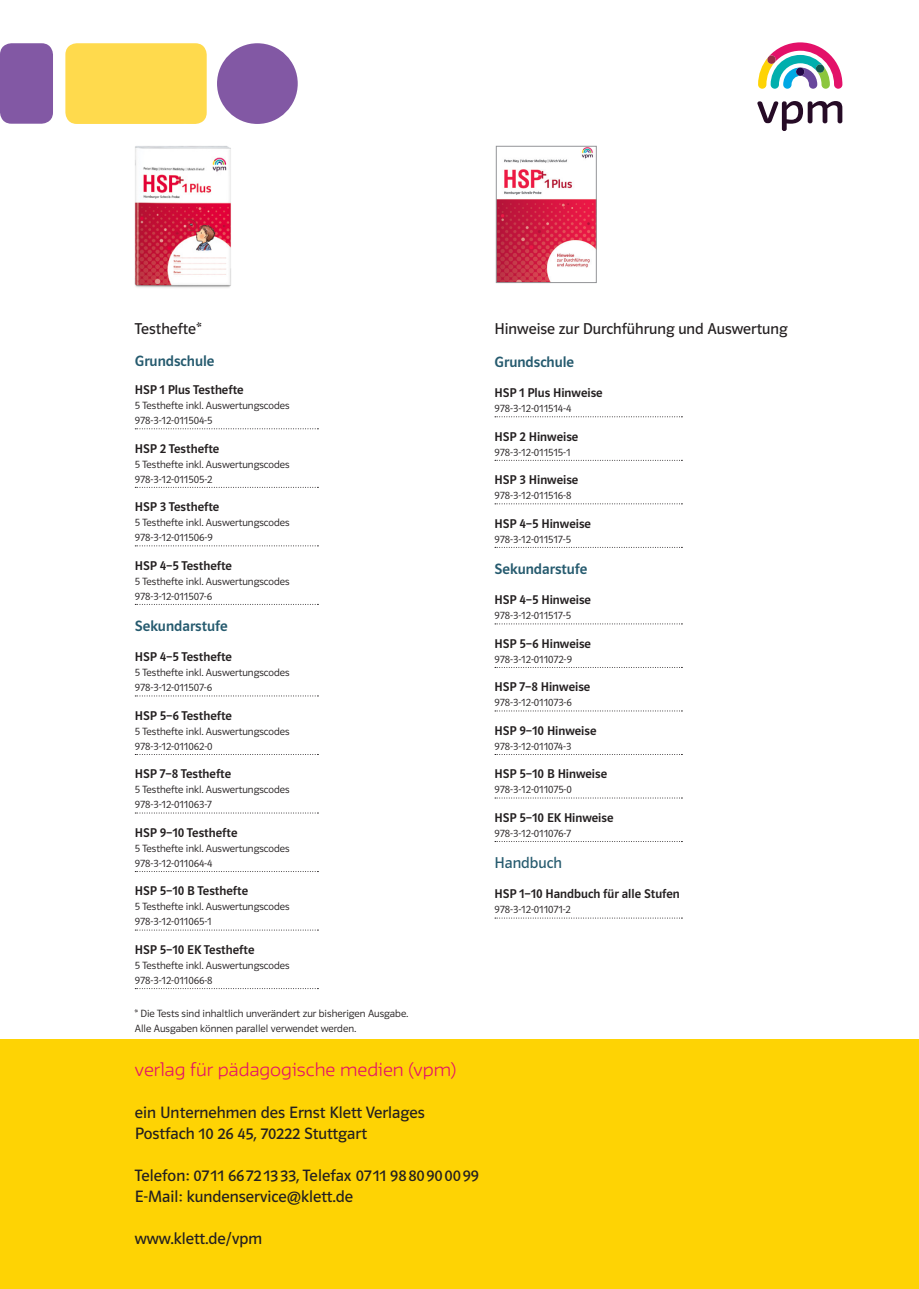
<style>
.page{position:relative;width:919px;height:1289px;background:#fff}
.page>*{position:absolute;margin:0;border:0;box-sizing:border-box;transform-origin:0 0}
.t1{font:16.5px/21px "Polo ST11 K Buch";color:#231f20}
.t2{font:300 16.5px "Irma Text Round Std";color:#e31169}
.t3{font:15.75px "Polo CEF";color:#231f20}
.t4{font:15.75px "Polo CEF";color:#255a6e}
.t5{font:500 15px "Polo CEF";color:#255a6e}
.t6{font:500 12.75px "Polo CEF";color:#231f20}
.t7{font:300 10.5px/15px "Polo CEF";color:#231f20}
</style>
<div class="page">
<div style="left:65px;top:43px;width:142px;height:81px;background:#ffda4d;border-radius:11px"></div>
<div style="left:217px;top:43px;width:81px;height:81px;background:#8258a4;border-radius:50%"></div>
<div style="left:0;top:43px;width:53px;height:81px;background:#8258a4;border-radius:11px"></div>
<svg style="left:758px;top:42px;width:84px;height:47px"></svg>
<div style="left:796px;top:67px;width:8px;height:9px;background:#220748;border-radius:50%"></div>
<svg style="left:757px;top:101px;width:85px;height:30px"></svg>
<svg style="left:135px;top:428px;width:183px;height:1px"></svg>
<svg style="left:135px;top:487px;width:183px;height:1px"></svg>
<svg style="left:135px;top:545px;width:183px;height:1px"></svg>
<svg style="left:135px;top:604px;width:183px;height:1px"></svg>
<svg style="left:135px;top:695px;width:183px;height:1px"></svg>
<svg style="left:135px;top:754px;width:183px;height:1px"></svg>
<svg style="left:135px;top:812px;width:183px;height:1px"></svg>
<svg style="left:135px;top:871px;width:183px;height:1px"></svg>
<svg style="left:135px;top:929px;width:183px;height:1px"></svg>
<svg style="left:135px;top:988px;width:183px;height:1px"></svg>
<img style="left:134px;top:146px;width:97px;height:142px">
<svg style="left:495px;top:416px;width:187px;height:1px"></svg>
<svg style="left:495px;top:460px;width:187px;height:1px"></svg>
<svg style="left:495px;top:503px;width:187px;height:1px"></svg>
<svg style="left:495px;top:547px;width:187px;height:1px"></svg>
<svg style="left:495px;top:623px;width:187px;height:1px"></svg>
<svg style="left:495px;top:667px;width:187px;height:1px"></svg>
<svg style="left:495px;top:710px;width:187px;height:1px"></svg>
<svg style="left:495px;top:754px;width:187px;height:1px"></svg>
<svg style="left:495px;top:797px;width:187px;height:1px"></svg>
<svg style="left:495px;top:841px;width:187px;height:1px"></svg>
<svg style="left:495px;top:917px;width:187px;height:1px"></svg>
<img style="left:498px;top:148px;width:96px;height:133px">
<div style="left:496px;top:146px;width:100px;height:137px;border:1px solid #939598"></div>
<div style="left:0;top:1039px;width:918px;height:249px;background:#fed304"></div>
<h2 class="t3" style="left:135px;top:319px;width:68px">Testhefte*</h2>
<h3 class="t5" style="left:135px;top:352px;width:81px">Grundschule</h3>
<p class="t6" style="left:135px;top:382px;width:110px">HSP 1 Plus Testhefte</p>
<p class="t7" style="left:135px;top:398px;width:156px">5 Testhefte inkl. Auswertungscodes<br>978-3-12-011504-5</p>
<p class="t6" style="left:135px;top:441px;width:86px">HSP 2 Testhefte</p>
<p class="t7" style="left:135px;top:457px;width:156px">5 Testhefte inkl. Auswertungscodes<br>978-3-12-011505-2</p>
<p class="t6" style="left:135px;top:499px;width:86px">HSP 3 Testhefte</p>
<p class="t7" style="left:135px;top:515px;width:156px">5 Testhefte inkl. Auswertungscodes<br>978-3-12-011506-9</p>
<p class="t6" style="left:135px;top:558px;width:99px">HSP 4–5 Testhefte</p>
<p class="t7" style="left:135px;top:574px;width:156px">5 Testhefte inkl. Auswertungscodes<br>978-3-12-011507-6</p>
<h3 class="t5" style="left:135px;top:617px;width:94px">Sekundarstufe</h3>
<p class="t6" style="left:135px;top:649px;width:99px">HSP 4–5 Testhefte</p>
<p class="t7" style="left:135px;top:665px;width:156px">5 Testhefte inkl. Auswertungscodes<br>978-3-12-011507-6</p>
<p class="t6" style="left:135px;top:708px;width:99px">HSP 5–6 Testhefte</p>
<p class="t7" style="left:135px;top:724px;width:156px">5 Testhefte inkl. Auswertungscodes<br>978-3-12-011062-0</p>
<p class="t6" style="left:135px;top:766px;width:98px">HSP 7–8 Testhefte</p>
<p class="t7" style="left:135px;top:782px;width:156px">5 Testhefte inkl. Auswertungscodes<br>978-3-12-011063-7</p>
<p class="t6" style="left:135px;top:825px;width:104px">HSP 9–10 Testhefte</p>
<p class="t7" style="left:135px;top:841px;width:156px">5 Testhefte inkl. Auswertungscodes<br>978-3-12-011064-4</p>
<p class="t6" style="left:135px;top:883px;width:115px">HSP 5–10 B Testhefte</p>
<p class="t7" style="left:135px;top:899px;width:156px">5 Testhefte inkl. Auswertungscodes<br>978-3-12-011065-1</p>
<p class="t6" style="left:135px;top:942px;width:121px">HSP 5–10 EK Testhefte</p>
<p class="t7" style="left:135px;top:958px;width:156px">5 Testhefte inkl. Auswertungscodes<br>978-3-12-011066-8</p>
<p class="t7" style="left:135px;top:1006px;width:275px">* Die Tests sind inhaltlich unverändert zur bisherigen Ausgabe.<br>Alle Ausgaben können parallel verwendet werden.</p>
<h1 class="t2" style="left:135px;top:1057px;width:323px">verlag für pädagogische medien (vpm)</h1>
<h1 class="t1" style="left:135px;top:1101px;width:291px">ein Unternehmen des Ernst Klett Verlages<br>Postfach 10 26 45, 70222 Stuttgart</h1>
<h1 class="t1" style="left:135px;top:1164px;width:345px">Telefon: 0711 667213 33, Telefax 0711 98 80 90 00 99<br>E-Mail: kundenservice@klett.de</h1>
<h1 class="t1" style="left:135px;top:1227px;width:129px">www.klett.de/vpm</h1>
<h2 class="t3" style="left:494px;top:319px;width:294px">Hinweise zur Durchführung und Auswertung</h2>
<h3 class="t5" style="left:494px;top:353px;width:81px">Grundschule</h3>
<p class="t6" style="left:494px;top:385px;width:110px">HSP 1 Plus Hinweise</p>
<p class="t7" style="left:494px;top:401px;width:78px">978-3-12-011514-4</p>
<p class="t6" style="left:494px;top:429px;width:85px">HSP 2 Hinweise</p>
<p class="t7" style="left:494px;top:445px;width:77px">978-3-12-011515-1</p>
<p class="t6" style="left:494px;top:472px;width:85px">HSP 3 Hinweise</p>
<p class="t7" style="left:494px;top:488px;width:78px">978-3-12-011516-8</p>
<p class="t6" style="left:494px;top:516px;width:98px">HSP 4–5 Hinweise</p>
<p class="t7" style="left:494px;top:532px;width:78px">978-3-12-011517-5</p>
<h3 class="t5" style="left:494px;top:560px;width:94px">Sekundarstufe</h3>
<p class="t6" style="left:494px;top:592px;width:98px">HSP 4–5 Hinweise</p>
<p class="t7" style="left:494px;top:608px;width:78px">978-3-12-011517-5</p>
<p class="t6" style="left:494px;top:636px;width:98px">HSP 5–6 Hinweise</p>
<p class="t7" style="left:494px;top:652px;width:79px">978-3-12-011072-9</p>
<p class="t6" style="left:494px;top:679px;width:97px">HSP 7–8 Hinweise</p>
<p class="t7" style="left:494px;top:695px;width:79px">978-3-12-011073-6</p>
<p class="t6" style="left:494px;top:723px;width:103px">HSP 9–10 Hinweise</p>
<p class="t7" style="left:494px;top:739px;width:78px">978-3-12-011074-3</p>
<p class="t6" style="left:494px;top:766px;width:114px">HSP 5–10 B Hinweise</p>
<p class="t7" style="left:494px;top:782px;width:79px">978-3-12-011075-0</p>
<p class="t6" style="left:494px;top:810px;width:120px">HSP 5–10 EK Hinweise</p>
<p class="t7" style="left:494px;top:826px;width:78px">978-3-12-011076-7</p>
<h2 class="t4" style="left:494px;top:853px;width:69px">Handbuch</h2>
<p class="t6" style="left:494px;top:886px;width:187px">HSP 1–10 Handbuch für alle Stufen</p>
<p class="t7" style="left:494px;top:902px;width:78px">978-3-12-011071-2</p>
</div>
